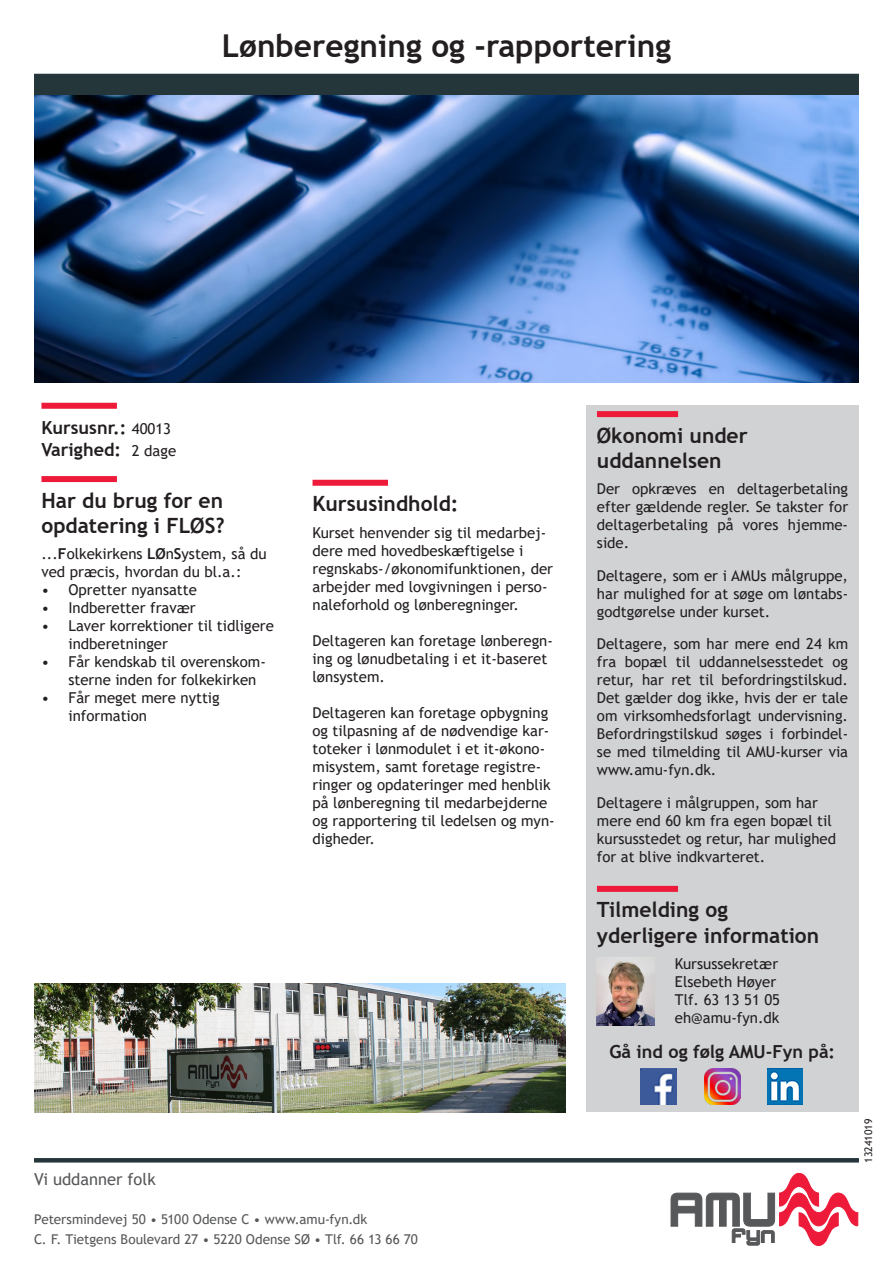
<style>
.page{position:relative;width:893px;height:1263px;background:#fff}
.page>*{position:absolute;margin:0;border:0;box-sizing:border-box;transform-origin:0 0}
.t1{font:700 31.5px "Trebuchet MS";color:#231f20}
.Afsnitsstreg_FED_bro{font:700 21px/25.2px "Trebuchet MS";color:#231f20}
.Afsnitsstreg_FED_bro-2{font:700 18px/21.6px "Trebuchet MS";color:#231f20}
.brødtekst_brochurer{font:700 18px "Trebuchet MS";color:#231f20}
.t2{font:16.5px "Trebuchet MS";color:#57585a}
.brødtekst_brochurer-2{font:15px/18px "Trebuchet MS";color:#231f20}
.brødtekst_brochurer-3{font:13.5px "Trebuchet MS";color:#57585a}
.brødtekst_brochurer-4{font:10.5px "Trebuchet MS";color:#231f20}
.s1{font-weight:400;font-size:15px}
.s2{font-weight:700}
</style>
<div class="page">
<div style="left:34px;top:74px;width:825px;height:22px;background:#25363a"></div>
<img style="left:34px;top:96px;width:825px;height:287px">
<svg style="left:671px;top:1173px;width:187px;height:73px"></svg>
<svg style="left:34px;top:1158px;width:825px;height:4px;background:#28393d"></svg>
<div style="left:586px;top:405px;width:273px;height:707px;background:#d1d2d4"></div>
<div style="left:41px;top:403px;width:76px;height:6px;background:#ed1a3a"></div>
<div style="left:41px;top:476px;width:76px;height:6px;background:#ed1a3a"></div>
<div style="left:313px;top:480px;width:75px;height:6px;background:#ed1a3a"></div>
<div style="left:597px;top:411px;width:81px;height:6px;background:#ed1a3a"></div>
<div style="left:597px;top:886px;width:81px;height:6px;background:#ed1a3a"></div>
<img style="left:597px;top:958px;width:58px;height:67px">
<img style="left:641px;top:1069px;width:35px;height:35px">
<img style="left:705px;top:1069px;width:35px;height:35px">
<img style="left:767px;top:1069px;width:36px;height:35px">
<img style="left:34px;top:983px;width:532px;height:129px">
<p class="t1" style="left:222px;top:26px;width:451px">Lønberegning og -rapportering</p>
<p class="Afsnitsstreg_FED_bro-2" style="left:41px;top:417px;width:136px">Kursusnr.: <span class="s1">40013<br></span>Varighed: <span class="s1">2 dage</span></p>
<p class="Afsnitsstreg_FED_bro" style="left:41px;top:487px;width:185px">Har du brug for en opdatering i FLØS?</p>
<p class="brødtekst_brochurer-2" style="left:41px;top:545px;width:227px">...<span class="s2">F</span>olkekirkens <span class="s2">LØ</span>n<span class="s2">S</span>ystem, så du ved præcis, hvordan du bl.a.:</p>
<p class="brødtekst_brochurer-2" style="left:41px;top:581px;width:157px">• Opretter nyansatte</p>
<p class="brødtekst_brochurer-2" style="left:41px;top:599px;width:156px">• Indberetter fravær</p>
<p class="brødtekst_brochurer-2" style="left:68px;top:617px;width:207px;text-indent:-27px">• Laver korrektioner til tidligere indberetninger</p>
<p class="brødtekst_brochurer-2" style="left:68px;top:653px;width:199px;text-indent:-27px">• Får kendskab til overenskom&shy;sterne inden for folkekirken</p>
<p class="brødtekst_brochurer-2" style="left:68px;top:689px;width:153px;text-indent:-27px">• Får meget mere nyttig information</p>
<p class="Afsnitsstreg_FED_bro" style="left:313px;top:491px;width:148px">Kursusindhold:</p>
<p class="brødtekst_brochurer-2" style="left:313px;top:523px;width:242px">Kurset henvender sig til medarbej&shy;dere med hovedbeskæftigelse i regnskabs-/økonomifunktionen, der arbejder med lovgivningen i perso&shy;naleforhold og lønberegninger.</p>
<p class="brødtekst_brochurer-2" style="left:313px;top:631px;width:242px">Deltageren kan foretage lønberegn&shy;ing og lønudbetaling i et it-baseret lønsystem.</p>
<p class="brødtekst_brochurer-2" style="left:313px;top:703px;width:244px">Deltageren kan foretage opbygning og tilpasning af de nødvendige kar&shy;toteker i lønmodulet i et it-økono&shy;misystem, samt foretage registre&shy;ringer og opdateringer med henblik på lønberegning til medarbejderne og rapportering til ledelsen og myn&shy;digheder.</p>
<p class="t2" style="left:34px;top:1168px;width:123px">Vi uddanner folk</p>
<p class="brødtekst_brochurer-3" style="left:34px;top:1211px;width:335px">Petersmindevej 50 • 5100 Odense C • www.amu-fyn.dk</p>
<p class="brødtekst_brochurer-3" style="left:34px;top:1231px;width:385px">C. F. Tietgens Boulevard 27 • 5220 Odense SØ • Tlf. 66 13 66 70</p>
<p class="Afsnitsstreg_FED_bro" style="left:597px;top:423px;width:152px">Økonomi under uddannelsen</p>
<p class="brødtekst_brochurer-2" style="left:597px;top:480px;width:253px">Der opkræves en deltagerbetaling efter gældende regler. Se takster for deltagerbetaling på vores hjemme&shy;side.</p>
<p class="brødtekst_brochurer-2" style="left:597px;top:566px;width:253px;text-align:justify">Deltagere, som er i AMUs målgruppe, har mulighed for at søge om løntabs&shy;godtgørelse under kurset.</p>
<p class="brødtekst_brochurer-2" style="left:597px;top:635px;width:253px;text-align:justify">Deltagere, som har mere end 24 km fra bopæl til uddannelsesstedet og retur, har ret til befordringstilskud.<br>Det gælder dog ikke, hvis der er tale om virksomhedsforlagt undervisning.<br>Befordringstilskud søges i forbindel&shy;se med tilmelding til AMU-kurser via www.amu-fyn.dk.</p>
<p class="brødtekst_brochurer-2" style="left:597px;top:793px;width:241px">Deltagere i målgruppen, som har mere end 60 km fra egen bopæl til kursusstedet og retur, har mulighed for at blive indkvarteret.</p>
<p class="Afsnitsstreg_FED_bro" style="left:597px;top:897px;width:224px">Tilmelding og yderligere information</p>
<p class="brødtekst_brochurer-2" style="left:675px;top:955px;width:105px">Kursussekretær</p>
<p class="brødtekst_brochurer-2" style="left:675px;top:973px;width:103px">Elsebeth Høyer</p>
<p class="brødtekst_brochurer-2" style="left:675px;top:991px;width:107px">Tlf. 63 13 51 05</p>
<p class="brødtekst_brochurer-2" style="left:675px;top:1009px;width:106px">eh@amu-fyn.dk</p>
<p class="brødtekst_brochurer" style="left:609px;top:1041px;width:227px">Gå ind og følg AMU-Fyn på:</p>
<p class="brødtekst_brochurer-4" style="left:862px;top:1162px;width:46px;rotate:-90deg">13241019</p>
</div>
